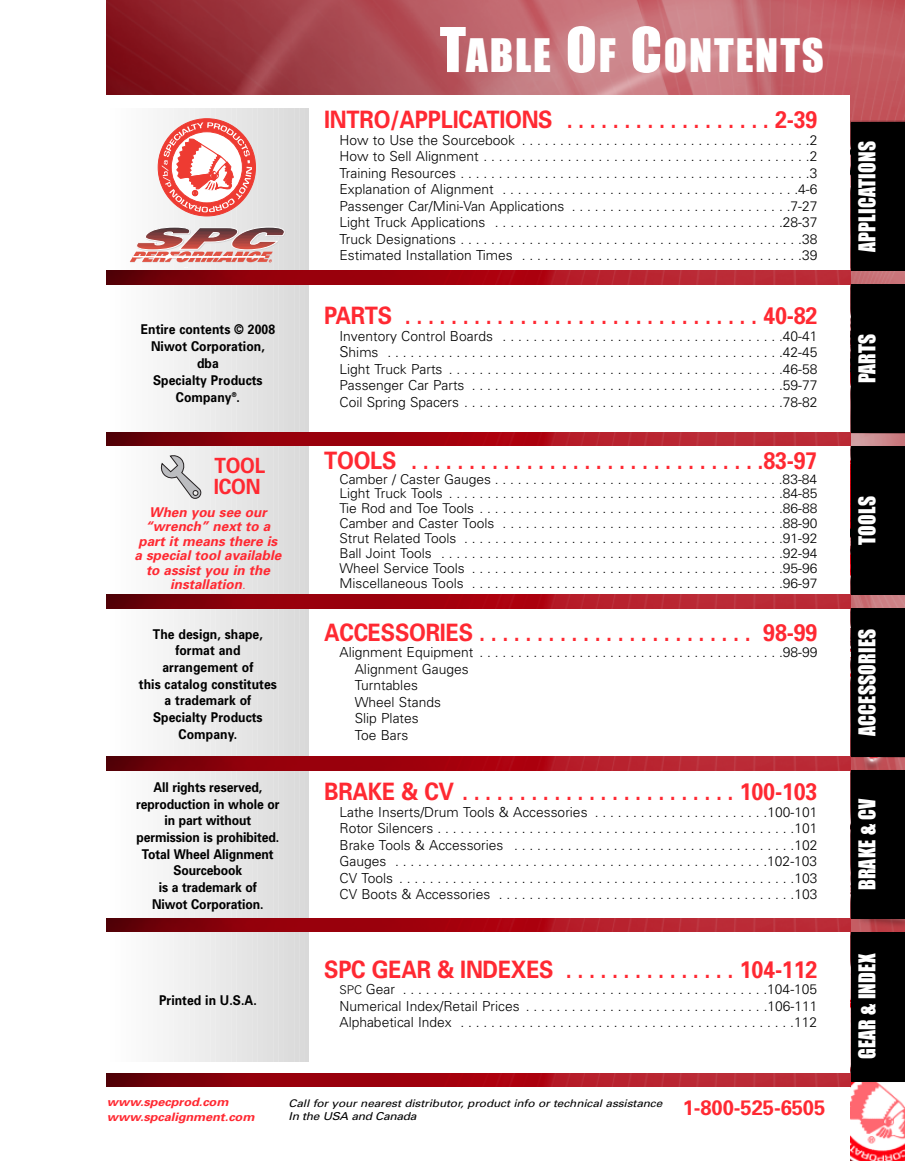
<style>
.page{position:relative;width:905px;height:1161px;background:#fff}
.page>*{position:absolute;margin:0;border:0;box-sizing:border-box;transform-origin:0 0}
.t1{font:42.75px "Impact";letter-spacing:.045em;color:#fff}
.t2{font:700 24px "Univers";letter-spacing:-.01em;color:#ff2932;scale:.9 1}
.t3{font:21.45px "Impact";letter-spacing:.01em;color:#fff;scale:.91 1}
.t4{font:700 21px "Univers";letter-spacing:-.005em;color:#ff2932;scale:.96 1}
.t5{font:700 21px/21px "Univers";letter-spacing:-.005em;color:#ff2932;scale:.9 1}
.t6{font:300 13.8px/16.5px "Univers";color:#000;text-align:justify}
.t7{font:300 13.5px/14.9px "Univers";color:#000;text-align:justify}
.t8{font:700 13.5px/16.6px "Univers";letter-spacing:.005em;color:#000;text-align:center;scale:.9 1}
.t9{font:italic 700 13.5px/14.5px "Univers";color:#ff2932;text-align:center}
.t10{font:italic 700 11.55px "Univers";letter-spacing:-.005em;color:#ff2932;scale:1.1 1}
.t11{font:italic 10.95px "Univers";letter-spacing:-.02em;color:#000;scale:1.1 1}
.t12{font:italic 10.5px "Univers";letter-spacing:-.01em;color:#000;scale:1.12 1}
.s1{font-size:57px}
.s2{font-weight:300;font-style:normal}
.s3{font-size:15px}
.s4{font-size:12px}
</style>
<div class="page">
<img style="left:850px;top:0;width:54px;height:1161px">
<img style="left:107px;top:1073px;width:743px;height:14px">
<div style="left:123px;top:108px;width:12px;height:953px;background:#fbfbfb"></div>
<div style="left:134px;top:108px;width:11px;height:953px;background:#f9f9f9"></div>
<div style="left:144px;top:108px;width:12px;height:953px;background:#f7f7f7"></div>
<div style="left:155px;top:108px;width:11px;height:953px;background:#f5f5f5"></div>
<div style="left:165px;top:108px;width:12px;height:953px;background:#f3f3f3"></div>
<div style="left:176px;top:108px;width:11px;height:953px;background:#f1f1f1"></div>
<div style="left:186px;top:108px;width:12px;height:953px;background:#efefef"></div>
<div style="left:197px;top:108px;width:11px;height:953px;background:#ededed"></div>
<div style="left:207px;top:108px;width:12px;height:953px;background:#ebebeb"></div>
<div style="left:217px;top:108px;width:12px;height:953px;background:#e9e9e9"></div>
<div style="left:228px;top:108px;width:12px;height:953px;background:#e7e7e7"></div>
<div style="left:238px;top:108px;width:12px;height:953px;background:#e5e5e5"></div>
<div style="left:249px;top:108px;width:12px;height:953px;background:#e3e3e3"></div>
<div style="left:259px;top:108px;width:12px;height:953px;background:#e1e1e1"></div>
<div style="left:270px;top:108px;width:12px;height:953px;background:#dfdfdf"></div>
<div style="left:280px;top:108px;width:12px;height:953px;background:#ddd"></div>
<div style="left:291px;top:108px;width:12px;height:953px;background:#dbdbdb"></div>
<div style="left:301px;top:108px;width:7px;height:953px;background:#d9d9d9"></div>
<img style="left:107px;top:271px;width:743px;height:13px">
<img style="left:107px;top:432px;width:743px;height:14px">
<img style="left:107px;top:595px;width:743px;height:13px">
<img style="left:107px;top:757px;width:743px;height:13px">
<img style="left:107px;top:918px;width:743px;height:14px">
<div style="left:850px;top:122px;width:54px;height:149px;background:#000"></div>
<div style="left:850px;top:284px;width:54px;height:149px;background:#000"></div>
<div style="left:850px;top:446px;width:54px;height:149px;background:#000"></div>
<div style="left:850px;top:770px;width:54px;height:149px;background:#000"></div>
<div style="left:850px;top:608px;width:54px;height:149px;background:#000"></div>
<div style="left:850px;top:932px;width:54px;height:150px;background:#000"></div>
<div style="left:158px;top:119px;width:97px;height:97px;background:#ee3b32;border-radius:50%"></div>
<svg style="left:162px;top:122px;width:90px;height:90px"></svg>
<svg style="left:130px;top:226px;width:155px;height:37px"></svg>
<svg style="left:161px;top:455px;width:40px;height:44px"></svg>
<img style="left:107px;top:0;width:743px;height:94px">
<h1 class="t1" style="left:440px;top:32px;width:386px"><span class="s1">T</span>ABLE <span class="s1">O</span>F <span class="s1">C</span>ONTENTS</h1>
<p class="t8" style="left:141px;top:322px;width:151px;line-height:17.1px">Entire contents © 2008<br>Niwot Corporation, dba<br>Specialty Products<br>Company<sup>®</sup>.</p>
<h3 class="t5" style="left:214px;top:457px;width:59px">TOOL<br>ICON</h3>
<p class="t9" style="left:134px;top:506px;width:148px">When you see our “wrench” next to a part it means there is a special tool available to assist you in the installation<span class="s2">.</span></p>
<p class="t8" style="left:139px;top:627px;width:155px">The design, shape, format and arrangement of<br>this catalog constitutes a trademark of<br>Specialty Products<br>Company.</p>
<p class="t8" style="left:136px;top:780px;width:161px">All rights reserved, reproduction in whole or in part without permission is prohibited.<br>Total Wheel Alignment<br>Sourcebook<br>is a trademark of<br>Niwot Corporation.</p>
<p class="t8" style="left:159px;top:993px;width:110px">Printed in U.S.A.</p>
<h2 class="t2" style="left:324px;top:111px;width:549px">INTRO/APPLICATIONS . . . . . . . . . . . . . . . . . . 2-39</h2>
<p class="t6" style="left:339px;top:133px;width:479px">How to Use the Sourcebook . . . . . . . . . . . . . . . . . . . . . . . . . . . . . . . . . . . . . .2<br>How to Sell Alignment . . . . . . . . . . . . . . . . . . . . . . . . . . . . . . . . . . . . . . . . . . .2<br>Training Resources . . . . . . . . . . . . . . . . . . . . . . . . . . . . . . . . . . . . . . . . . . . . . .3<br>Explanation of Alignment . . . . . . . . . . . . . . . . . . . . . . . . . . . . . . . . . . . . . . .4-6<br>Passenger Car/Mini-Van Applications . . . . . . . . . . . . . . . . . . . . . . . . . . . . .7-27<br>Light Truck Applications . . . . . . . . . . . . . . . . . . . . . . . . . . . . . . . . . . . . . .28-37<br>Truck Designations . . . . . . . . . . . . . . . . . . . . . . . . . . . . . . . . . . . . . . . . . . . . .38<br>Estimated Installation Times . . . . . . . . . . . . . . . . . . . . . . . . . . . . . . . . . . . . .39</p>
<h3 class="t3" style="left:855px;top:252px;width:123px;rotate:-90deg">APPLICATIONS</h3>
<h2 class="t2" style="left:324px;top:307px;width:549px">PARTS . . . . . . . . . . . . . . . . . . . . . . . . . . . . . . . 40-82</h2>
<p class="t6" style="left:339px;top:329px;width:479px">Inventory Control Boards . . . . . . . . . . . . . . . . . . . . . . . . . . . . . . . . . . . . .40-41<br><span class="s3">S</span>hims . . . . . . . . . . . . . . . . . . . . . . . . . . . . . . . . . . . . . . . . . . . . . . . . . . . .42-45<br>Light Truck Parts . . . . . . . . . . . . . . . . . . . . . . . . . . . . . . . . . . . . . . . . . . . .46-58<br>Passenger Car Parts . . . . . . . . . . . . . . . . . . . . . . . . . . . . . . . . . . . . . . . . .59-77<br>Coil Spring Spacers . . . . . . . . . . . . . . . . . . . . . . . . . . . . . . . . . . . . . . . . . .78-82</p>
<h2 class="t2" style="left:324px;top:451px;width:549px">TOOLS . . . . . . . . . . . . . . . . . . . . . . . . . . . . . . .83-97</h2>
<p class="t7" style="left:339px;top:473px;width:479px">Camber / Caster Gauges . . . . . . . . . . . . . . . . . . . . . . . . . . . . . . . . . . . . . .83-84<br>Light Truck Tools . . . . . . . . . . . . . . . . . . . . . . . . . . . . . . . . . . . . . . . . . . . .84-85<br>Tie Rod and Toe Tools . . . . . . . . . . . . . . . . . . . . . . . . . . . . . . . . . . . . . . . .86-88<br>Camber and Caster Tools . . . . . . . . . . . . . . . . . . . . . . . . . . . . . . . . . . . . .88-90<br>Strut Related Tools . . . . . . . . . . . . . . . . . . . . . . . . . . . . . . . . . . . . . . . . . .91-92<br>Ball Joint Tools . . . . . . . . . . . . . . . . . . . . . . . . . . . . . . . . . . . . . . . . . . . . .92-94<br>Wheel Service Tools . . . . . . . . . . . . . . . . . . . . . . . . . . . . . . . . . . . . . . . . .95-96<br>Miscellaneous Tools . . . . . . . . . . . . . . . . . . . . . . . . . . . . . . . . . . . . . . . . .96-97</p>
<h2 class="t2" style="left:324px;top:623px;width:549px">ACCESSORIES . . . . . . . . . . . . . . . . . . . . . . . . 98-99</h2>
<p class="t6" style="left:355px;top:645px;width:464px;text-align:left;text-indent:-15px">Alignment Equipment . . . . . . . . . . . . . . . . . . . . . . . . . . . . . . . . . . . . . . . .98-99<br>Alignment Gauges<br>Turntables<br>Wheel Stands<br>Slip Plates<br>Toe Bars</p>
<h2 class="t2" style="left:324px;top:783px;width:549px">BRAKE &amp; CV . . . . . . . . . . . . . . . . . . . . . . . . 100-103</h2>
<p class="t6" style="left:339px;top:805px;width:479px">Lathe Inserts/Drum Tools &amp; Accessories . . . . . . . . . . . . . . . . . . . . . . .100-101<br>Rotor Silencers . . . . . . . . . . . . . . . . . . . . . . . . . . . . . . . . . . . . . . . . . . . . . . .101<br>Brake Tools &amp; Accessories . . . . . . . . . . . . . . . . . . . . . . . . . . . . . . . . . . . . .102<br>Gauges . . . . . . . . . . . . . . . . . . . . . . . . . . . . . . . . . . . . . . . . . . . . . . . . .102-103<br>CV Tools . . . . . . . . . . . . . . . . . . . . . . . . . . . . . . . . . . . . . . . . . . . . . . . . . . . .103<br>CV Boots &amp; Accessories . . . . . . . . . . . . . . . . . . . . . . . . . . . . . . . . . . . . . . .103</p>
<h2 class="t2" style="left:324px;top:961px;width:549px">SPC GEAR &amp; INDEXES . . . . . . . . . . . . . . . 104-112</h2>
<p class="t6" style="left:339px;top:983px;width:479px"><span class="s4">SPC</span> Gear . . . . . . . . . . . . . . . . . . . . . . . . . . . . . . . . . . . . . . . . . . . . . . . .104-105<br>Numerical Index/Retail Prices . . . . . . . . . . . . . . . . . . . . . . . . . . . . . . . .106-111<br>Alphabetical Index . . . . . . . . . . . . . . . . . . . . . . . . . . . . . . . . . . . . . . . . . . . .112</p>
<h3 class="t3" style="left:855px;top:383px;width:56px;rotate:-90deg">PARTS</h3>
<h3 class="t3" style="left:855px;top:545px;width:55px;rotate:-90deg">TOOLS</h3>
<h3 class="t3" style="left:855px;top:736px;width:119px;rotate:-90deg">ACCESSORIES</h3>
<h3 class="t3" style="left:855px;top:890px;width:102px;rotate:-90deg">BRAKE &amp; CV</h3>
<h3 class="t3" style="left:855px;top:1059px;width:117px;rotate:-90deg">GEAR &amp; INDEX</h3>
<p class="t10" style="left:107px;top:1098px;width:112px">www.specprod.com</p>
<p class="t12" style="left:288px;top:1099px;width:335px">Call for your nearest distributor, product info or technical assistance</p>
<p class="t10" style="left:107px;top:1112px;width:135px">www.spcalignment.com</p>
<p class="t11" style="left:288px;top:1112px;width:118px">In the USA and Canada</p>
<h3 class="t4" style="left:682px;top:1100px;width:150px">1-800-525-6505</h3>
</div>
